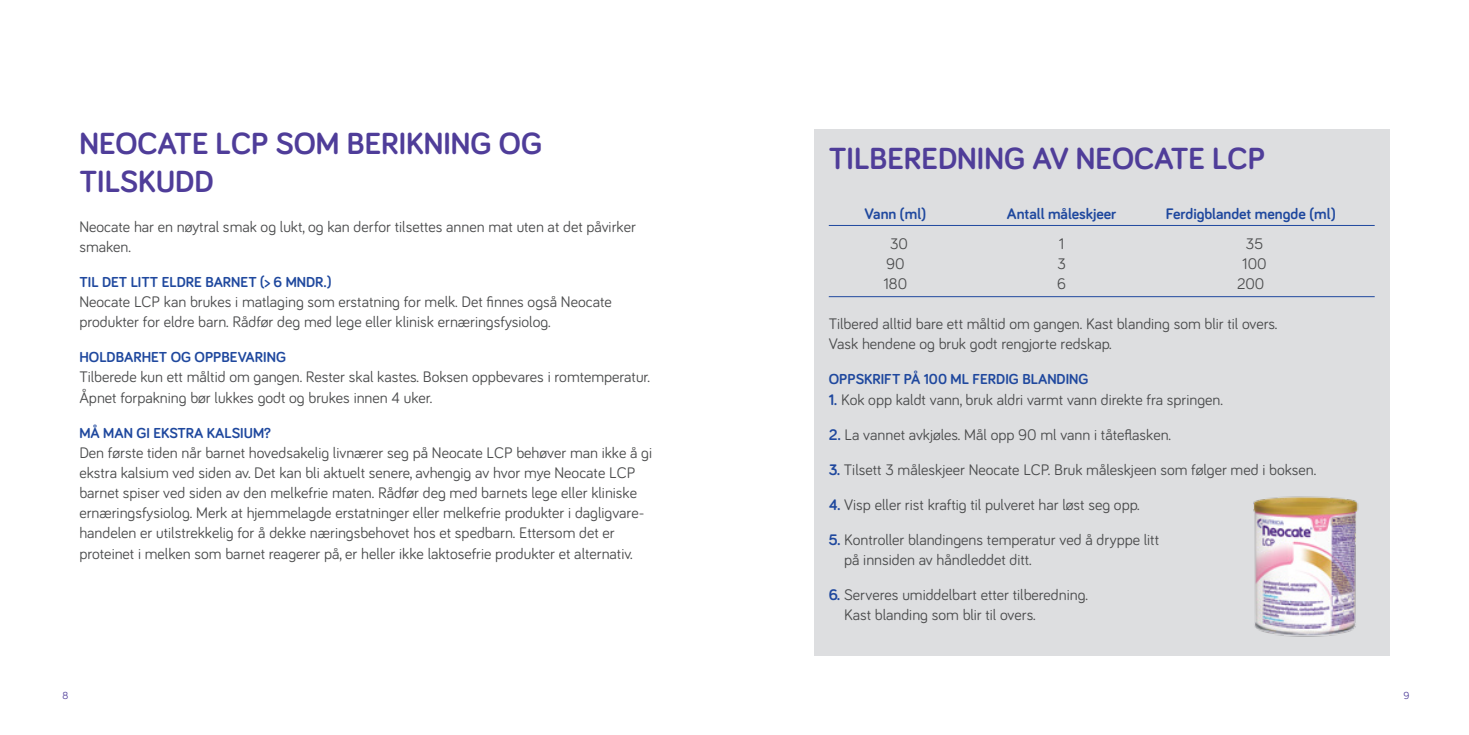
<style>
.page{position:relative;width:1469px;height:735px;background:#fff}
.page>*{position:absolute;margin:0;border:0;box-sizing:border-box;transform-origin:0 0}
.Heading_2019{font:700 31.5px/37.8px "Bariol";color:#4f3d99}
.Konsis_Brødtekst{font:15.75px/20.1px "Bariol";color:#4b4c4d}
.Konsis_Brødtekst-2{font:700 15.75px "Bariol";color:#1f489e}
.Konsis_Mellomtittel{font:700 14.88px "Bariol";color:#1f489e}
.t1{font:10.5px "Bariol";color:#4f3d99}
.s1{font-weight:700;color:#1f489e}
</style>
<div class="page">
<div style="left:814px;top:129px;width:575px;height:526px;background:#dddee0"></div>
<hr style="left:828px;top:225px;width:546px;height:1px;background:#1f489e">
<hr style="left:828px;top:296px;width:546px;height:1px;background:#1f489e">
<img style="left:1226px;top:496px;width:155px;height:160px">
<p class="Heading_2019" style="left:79px;top:123px;width:464px">NEOCATE LCP SOM BERIKNING OG<br>TILSKUDD</p>
<p class="Konsis_Brødtekst" style="left:79px;top:215px;width:558px">Neocate har en nøytral smak og lukt, og kan derfor tilsettes annen mat uten at det påvirker smaken.</p>
<p class="Konsis_Mellomtittel" style="left:79px;top:271px;width:253px">TIL DET LITT ELDRE BARNET (&gt; 6 MNDR.)</p>
<p class="Konsis_Brødtekst" style="left:79px;top:291px;width:534px">Neocate LCP kan brukes i matlaging som erstatning for melk. Det finnes også Neocate produkter for eldre barn. Rådfør deg med lege eller klinisk ernæringsfysiolog.</p>
<p class="Konsis_Mellomtittel" style="left:79px;top:347px;width:208px">HOLDBARHET OG OPPBEVARING</p>
<p class="Konsis_Brødtekst" style="left:79px;top:366px;width:572px">Tilberede kun ett måltid om gangen. Rester skal kastes. Boksen oppbevares i romtemperatur.<br>Åpnet forpakning bør lukkes godt og brukes innen 4 uker.</p>
<p class="Konsis_Mellomtittel" style="left:79px;top:422px;width:193px">MÅ MAN GI EKSTRA KALSIUM?</p>
<p class="Konsis_Brødtekst" style="left:79px;top:441px;width:574px">Den første tiden når barnet hovedsakelig livnærer seg på Neocate LCP behøver man ikke å gi ekstra kalsium ved siden av. Det kan bli aktuelt senere, avhengig av hvor mye Neocate LCP barnet spiser ved siden av den melkefrie maten. Rådfør deg med barnets lege eller kliniske ernæringsfysiolog. Merk at hjemmelagde erstatninger eller melkefrie produkter i dagligvare&shy;handelen er utilstrekkelig for å dekke næringsbehovet hos et spedbarn. Ettersom det er proteinet i melken som barnet reagerer på, er heller ikke laktosefrie produkter et alternativ.</p>
<p class="Heading_2019" style="left:828px;top:138px;width:438px">TILBEREDNING AV NEOCATE LCP</p>
<p class="Konsis_Brødtekst-2" style="left:864px;top:202px;width:63px">Vann (ml)</p>
<p class="Konsis_Brødtekst-2" style="left:1006px;top:202px;width:111px">Antall måleskjeer</p>
<p class="Konsis_Brødtekst-2" style="left:1165px;top:202px;width:171px">Ferdigblandet mengde (ml)</p>
<p class="Konsis_Brødtekst" style="left:890px;top:233px;width:20px">30</p>
<p class="Konsis_Brødtekst" style="left:1058px;top:233px;width:7px">1</p>
<p class="Konsis_Brødtekst" style="left:1245px;top:233px;width:19px">35</p>
<p class="Konsis_Brødtekst" style="left:886px;top:253px;width:20px">90</p>
<p class="Konsis_Brødtekst" style="left:1057px;top:253px;width:10px">3</p>
<p class="Konsis_Brødtekst" style="left:1242px;top:253px;width:26px">100</p>
<p class="Konsis_Brødtekst" style="left:883px;top:273px;width:25px">180</p>
<p class="Konsis_Brødtekst" style="left:1057px;top:273px;width:10px">6</p>
<p class="Konsis_Brødtekst" style="left:1237px;top:273px;width:29px">200</p>
<p class="Konsis_Brødtekst" style="left:828px;top:313px;width:450px">Tilbered alltid bare ett måltid om gangen. Kast blanding som blir til overs.<br>Vask hendene og bruk godt rengjorte redskap.</p>
<p class="Konsis_Mellomtittel" style="left:828px;top:369px;width:261px">OPPSKRIFT PÅ 100 ML FERDIG BLANDING</p>
<p class="Konsis_Brødtekst" style="left:828px;top:388px;width:395px"><span class="s1">1.</span> Kok opp kaldt vann, bruk aldri varmt vann direkte fra springen.</p>
<p class="Konsis_Brødtekst" style="left:828px;top:423px;width:344px"><span class="s1">2.</span> La vannet avkjøles. Mål opp 90 ml vann i tåteflasken.</p>
<p class="Konsis_Brødtekst" style="left:828px;top:458px;width:489px"><span class="s1">3.</span> Tilsett 3 måleskjeer Neocate LCP. Bruk måleskjeen som følger med i boksen.</p>
<p class="Konsis_Brødtekst" style="left:828px;top:493px;width:312px"><span class="s1">4.</span> Visp eller rist kraftig til pulveret har løst seg opp.</p>
<p class="Konsis_Brødtekst" style="left:844px;top:528px;width:316px;text-indent:-15px"><span class="s1">5.</span> Kontroller blandingens temperatur ved å dryppe litt på innsiden av håndleddet ditt.</p>
<p class="Konsis_Brødtekst" style="left:844px;top:583px;width:245px;text-indent:-15px"><span class="s1">6.</span> Serveres umiddelbart etter tilberedning.<br>Kast blanding som blir til overs.</p>
<p class="t1" style="left:63px;top:687px;width:7px">8</p>
<p class="t1" style="left:1403px;top:687px;width:7px">9</p>
</div>
